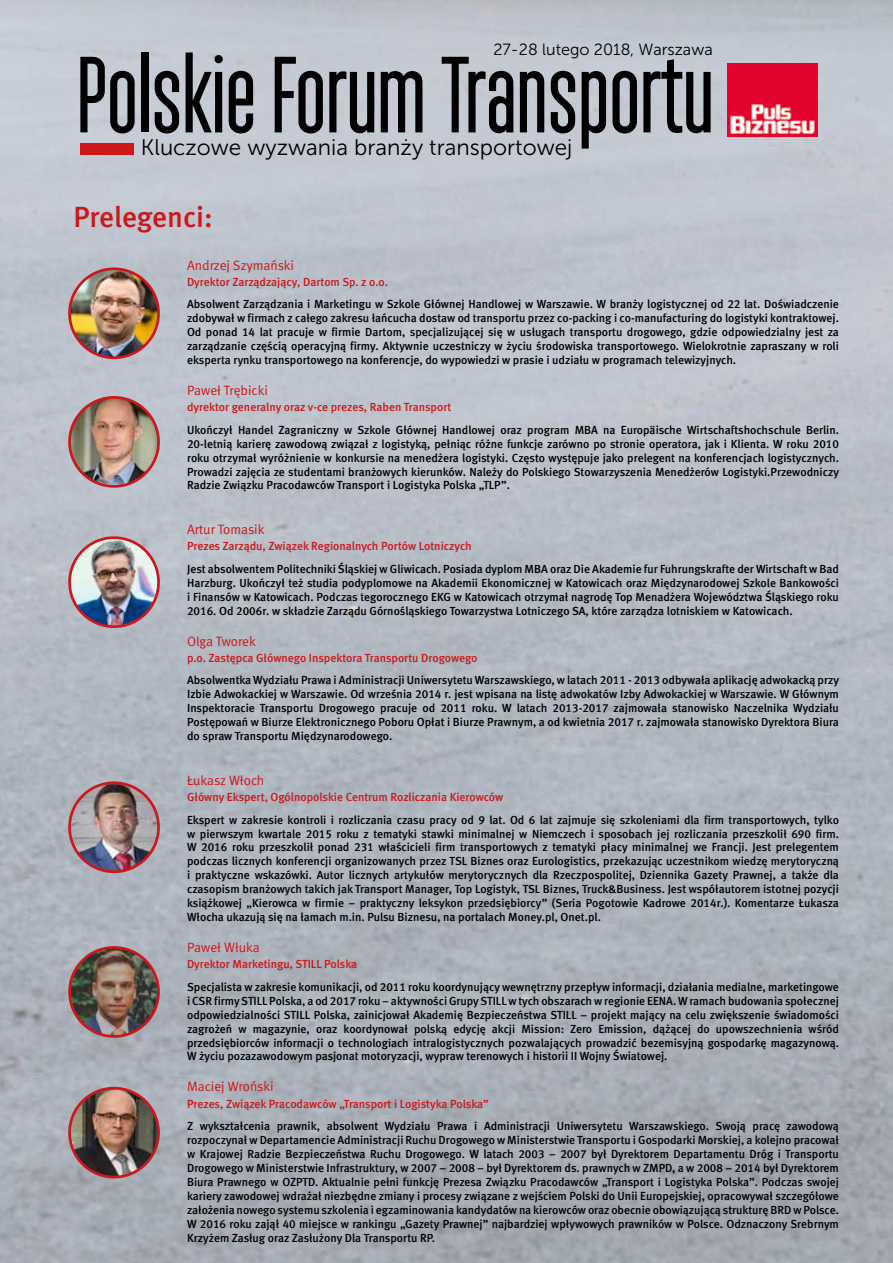
<style>
.page{position:relative;width:893px;height:1263px;background:#fff}
.page>*{position:absolute;margin:0;border:0;box-sizing:border-box;transform-origin:0 0}
.t1{font:500 108px "Monopol";color:#000}
.t2{font:29.25px "Meta Medium CE";letter-spacing:-.005em;color:#cd171a}
.t3{font:22.5px "Museo Sans 300";color:#000}
.t4{font:16.2px "Museo Sans 300";color:#000}
.t5{font:13.5px "Meta Normal CE";letter-spacing:-.005em;color:#cd171a}
.t6{font:11.7px/14px "Meta Medium CELF";color:#000;text-align:justify}
.t7{font:11.7px "Meta Medium CELF";color:#cd171a}
</style>
<div class="page">
<div style="left:0;top:0;width:893px;height:1263px;background:linear-gradient(to bottom,#c6ccd6,#a3a9b1)"></div>
<div style="left:80px;top:143px;width:53px;height:12px;background:#cd171a"></div>
<img style="left:728px;top:63px;width:89px;height:73px">
<img style="left:70px;top:269px;width:89px;height:89px;border-radius:44px">
<div style="left:68px;top:267px;width:92px;height:92px;border:3px solid #cd171a;border-radius:50%"></div>
<img style="left:70px;top:397px;width:89px;height:89px;border-radius:44px">
<div style="left:68px;top:396px;width:92px;height:92px;border:3px solid #cd171a;border-radius:50%"></div>
<img style="left:70px;top:538px;width:89px;height:89px;border-radius:44px">
<div style="left:68px;top:536px;width:92px;height:92px;border:3px solid #cd171a;border-radius:50%"></div>
<img style="left:70px;top:783px;width:89px;height:89px;border-radius:44px">
<div style="left:68px;top:781px;width:92px;height:92px;border:3px solid #cd171a;border-radius:50%"></div>
<img style="left:70px;top:947px;width:89px;height:89px;border-radius:44px">
<div style="left:68px;top:946px;width:92px;height:92px;border:3px solid #cd171a;border-radius:50%"></div>
<img style="left:70px;top:1088px;width:89px;height:89px;border-radius:44px">
<div style="left:68px;top:1087px;width:92px;height:91px;border:3px solid #cd171a;border-radius:50%"></div>
<h3 class="t4" style="left:493px;top:40px;width:221px">27-28 lutego 2018, Warszawa</h3>
<h1 class="t1" style="left:77px;top:38px;width:638px">Polskie Forum Transportu</h1>
<h3 class="t3" style="left:141px;top:135px;width:433px">Kluczowe wyzwania branży transportowej</h3>
<h2 class="t2" style="left:73px;top:198px;width:141px">Prelegenci:</h2>
<p class="t5" style="left:187px;top:257px;width:109px">Andrzej Szymański</p>
<p class="t7" style="left:187px;top:275px;width:202px">Dyrektor Zarządzający, Dartom Sp. z o.o.</p>
<p class="t6" style="left:187px;top:297px;width:653px">Absolwent Zarządzania i Marketingu w Szkole Głównej Handlowej w Warszawie. W branży logistycznej od 22 lat. Doświadczenie zdobywał w firmach z całego zakresu łańcucha dostaw od transportu przez co-packing i co-manufacturing do logistyki kontraktowej.<br>Od ponad 14 lat pracuje w firmie Dartom, specjalizującej się w usługach transportu drogowego, gdzie odpowiedzialny jest za zarządzanie częścią operacyjną firmy. Aktywnie uczestniczy w życiu środowiska transportowego. Wielokrotnie zapraszany w roli eksperta rynku transportowego na konferencje, do wypowiedzi w prasie i udziału w programach telewizyjnych.</p>
<p class="t5" style="left:187px;top:382px;width:82px">Paweł Trębicki</p>
<p class="t7" style="left:187px;top:400px;width:266px">dyrektor generalny oraz v-ce prezes, Raben Transport</p>
<p class="t6" style="left:187px;top:423px;width:653px">Ukończył Handel Zagraniczny w Szkole Głównej Handlowej oraz program MBA na Europäische Wirtschaftshochschule Berlin.<br>20-letnią karierę zawodową związał z logistyką, pełniąc różne funkcje zarówno po stronie operatora, jak i Klienta. W roku 2010 roku otrzymał wyróżnienie w konkursie na menedżera logistyki. Często występuje jako prelegent na konferencjach logistycznych.<br>Prowadzi zajęcia ze studentami branżowych kierunków. Należy do Polskiego Stowarzyszenia Menedżerów Logistyki.Przewodniczy Radzie Związku Pracodawców Transport i Logistyka Polska „TLP”.</p>
<p class="t5" style="left:187px;top:522px;width:79px">Artur Tomasik</p>
<p class="t7" style="left:187px;top:539px;width:286px">Prezes Zarządu, Związek Regionalnych Portów Lotniczych</p>
<p class="t6" style="left:187px;top:562px;width:653px">Jest absolwentem Politechniki Śląskiej w Gliwicach. Posiada dyplom MBA oraz Die Akademie fur Fuhrungskrafte der Wirtschaft w Bad Harzburg. Ukończył też studia podyplomowe na Akademii Ekonomicznej w Katowicach oraz Międzynarodowej Szkole Bankowości i Finansów w Katowicach. Podczas tegorocznego EKG w Katowicach otrzymał nagrodę Top Menadżera Województwa Śląskiego roku 2016. Od 2006r. w składzie Zarządu Górnośląskiego Towarzystwa Lotniczego SA, które zarządza lotniskiem w Katowicach.</p>
<p class="t5" style="left:187px;top:633px;width:70px">Olga Tworek</p>
<p class="t7" style="left:187px;top:650px;width:292px">p.o. Zastępca Głównego Inspektora Transportu Drogowego</p>
<p class="t6" style="left:187px;top:673px;width:653px">Absolwentka Wydziału Prawa i Administracji Uniwersytetu Warszawskiego, w latach 2011 - 2013 odbywała aplikację adwokacką przy Izbie Adwokackiej w Warszawie. Od września 2014 r. jest wpisana na listę adwokatów Izby Adwokackiej w Warszawie. W Głównym Inspektoracie Transportu Drogowego pracuje od 2011 roku. W latach 2013-2017 zajmowała stanowisko Naczelnika Wydziału Postępowań w Biurze Elektronicznego Poboru Opłat i Biurze Prawnym, a od kwietnia 2017 r. zajmowała stanowisko Dyrektora Biura do spraw Transportu Międzynarodowego.</p>
<p class="t5" style="left:187px;top:772px;width:79px">Łukasz Włoch</p>
<p class="t7" style="left:187px;top:790px;width:318px">Główny Ekspert, Ogólnopolskie Centrum Rozliczania Kierowców</p>
<p class="t6" style="left:187px;top:812px;width:653px">Ekspert w zakresie kontroli i rozliczania czasu pracy od 9 lat. Od 6 lat zajmuje się szkoleniami dla firm transportowych, tylko w pierwszym kwartale 2015 roku z tematyki stawki minimalnej w Niemczech i sposobach jej rozliczania przeszkolił 690 firm.<br>W 2016 roku przeszkolił ponad 231 właścicieli firm transportowych z tematyki płacy minimalnej we Francji. Jest prelegentem podczas licznych konferencji organizowanych przez TSL Biznes oraz Eurologistics, przekazując uczestnikom wiedzę merytoryczną i praktyczne wskazówki. Autor licznych artykułów merytorycznych dla Rzeczpospolitej, Dziennika Gazety Prawnej, a także dla czasopism branżowych takich jak Transport Manager, Top Logistyk, TSL Biznes, Truck&amp;Business. Jest współautorem istotnej pozycji książkowej „Kierowca w firmie – praktyczny leksykon przedsiębiorcy” (Seria Pogotowie Kadrowe 2014r.). Komentarze Łukasza Włocha ukazują się na łamach m.in. Pulsu Biznesu, na portalach Money.pl, Onet.pl.</p>
<p class="t5" style="left:187px;top:939px;width:74px">Paweł Włuka</p>
<p class="t7" style="left:187px;top:957px;width:172px">Dyrektor Marketingu, STILL Polska</p>
<p class="t6" style="left:187px;top:980px;width:653px">Specjalista w zakresie komunikacji, od 2011 roku koordynujący wewnętrzny przepływ informacji, działania medialne, marketingowe i CSR firmy STILL Polska, a od 2017 roku – aktywności Grupy STILL w tych obszarach w regionie EENA. W ramach budowania społecznej odpowiedzialności STILL Polska, zainicjował Akademię Bezpieczeństwa STILL – projekt mający na celu zwiększenie świadomości zagrożeń w magazynie, oraz koordynował polską edycję akcji Mission: Zero Emission, dążącej do upowszechnienia wśród przedsiębiorców informacji o technologiach intralogistycznych pozwalających prowadzić bezemisyjną gospodarkę magazynową.<br>W życiu pozazawodowym pasjonat motoryzacji, wypraw terenowych i historii II Wojny Światowej.</p>
<p class="t5" style="left:187px;top:1079px;width:88px">Maciej Wroński</p>
<p class="t7" style="left:187px;top:1096px;width:303px">Prezes, Związek Pracodawców „Transport i Logistyka Polska”</p>
<p class="t6" style="left:187px;top:1119px;width:653px">Z wykształcenia prawnik, absolwent Wydziału Prawa i Administracji Uniwersytetu Warszawskiego. Swoją pracę zawodową rozpoczynał w Departamencie Administracji Ruchu Drogowego w Ministerstwie Transportu i Gospodarki Morskiej, a kolejno pracował w Krajowej Radzie Bezpieczeństwa Ruchu Drogowego. W latach 2003 – 2007 był Dyrektorem Departamentu Dróg i Transportu Drogowego w Ministerstwie Infrastruktury, w 2007 – 2008 – był Dyrektorem ds. prawnych w ZMPD, a w 2008 – 2014 był Dyrektorem Biura Prawnego w OZPTD. Aktualnie pełni funkcję Prezesa Związku Pracodawców „Transport i Logistyka Polska”. Podczas swojej kariery zawodowej wdrażał niezbędne zmiany i procesy związane z wejściem Polski do Unii Europejskiej, opracowywał szczegółowe założenia nowego systemu szkolenia i egzaminowania kandydatów na kierowców oraz obecnie obowiązującą strukturę BRD w Polsce.<br>W 2016 roku zajął 40 miejsce w rankingu „Gazety Prawnej” najbardziej wpływowych prawników w Polsce. Odznaczony Srebrnym Krzyżem Zasług oraz Zasłużony Dla Transportu RP.</p>
</div>
